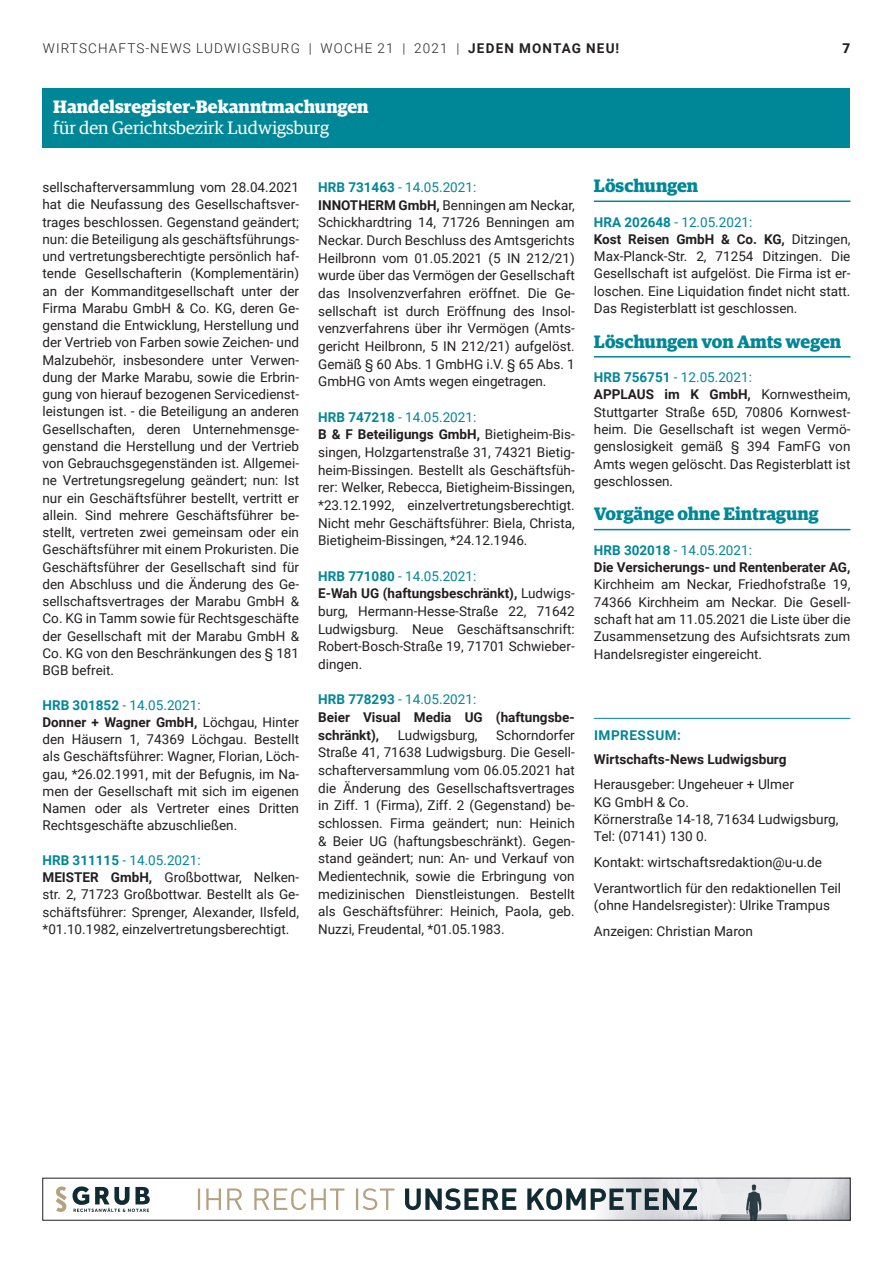
<style>
.page{position:relative;width:893px;height:1263px;background:#fff}
.page>*{position:absolute;margin:0;border:0;box-sizing:border-box;transform-origin:0 0}
.Rubrik_grauer_Balken{font:700 18px "Guardian Egyp";color:#008797}
.Grundtext{font:700 18px "Guardian Egyp";color:#fff}
.Grundtext-2{font:18px "Guardian Egyp";color:#fff}
.Grundtext-3{font:13.5px/17.2px "Roboto";color:#231f20;text-align:justify}
.HRA-HRB{font:13.5px "Roboto";color:#008797}
.Grundtext-4{font:700 13.5px/17.7px "Roboto";color:#231f20}
.Grundtext-5{font:300 13.5px "Roboto";letter-spacing:.085em;color:#231f20}
.Grundtext-6{font:700 13.5px "Roboto";letter-spacing:.035em;color:#008797}
.Grundtext-7{font:900 13.5px "Roboto";color:#231f20}
.s1{font-weight:700}
</style>
<div class="page">
<div style="left:43px;top:88px;width:807px;height:60px;background:#008797"></div>
<hr style="left:594px;top:201px;width:256px;height:1px;background:#008797">
<hr style="left:594px;top:356px;width:256px;height:2px;background:#008797">
<hr style="left:594px;top:529px;width:256px;height:1px;background:#008797">
<hr style="left:594px;top:718px;width:256px;height:1px;background:#008797">
<img style="left:602px;top:1180px;width:246px;height:38px">
<svg style="left:405px;top:1188px;width:292px;height:22px"></svg>
<svg style="left:198px;top:1188px;width:196px;height:22px"></svg>
<svg style="left:56px;top:1186px;width:11px;height:26px"></svg>
<svg style="left:73px;top:1186px;width:77px;height:26px"></svg>
<p class="Grundtext-5" style="left:43px;top:38px;width:578px">WIRTSCHAFTS-NEWS LUDWIGSBURG | WOCHE 21 | 2021 | <span class="s1">JEDEN MONTAG NEU!</span></p>
<p class="Grundtext-7" style="left:842px;top:38px;width:9px">7</p>
<p class="Grundtext" style="left:53px;top:93px;width:317px">Handelsregister-Bekanntmachungen</p>
<p class="Grundtext-2" style="left:53px;top:116px;width:277px">für den Gerichtsbezirk Ludwigsburg</p>
<p class="Grundtext-3" style="left:43px;top:178px;width:258px">sellschafterversammlung vom 28.04.2021 hat die Neufassung des Gesellschaftsver&shy;trages beschlossen. Gegenstand geändert; nun: die Beteiligung als geschäftsführungs&shy;und vertretungsberechtigte persönlich haf&shy;tende Gesellschafterin (Komplementärin) an der Kommanditgesellschaft unter der Firma Marabu GmbH &amp; Co. KG, deren Ge&shy;genstand die Entwicklung, Herstellung und der Vertrieb von Farben sowie Zeichen- und Malzubehör, insbesondere unter Verwen&shy;dung der Marke Marabu, sowie die Erbrin&shy;gung von hierauf bezogenen Servicedienst&shy;leistungen ist. - die Beteiligung an anderen Gesellschaften, deren Unternehmensge&shy;genstand die Herstellung und der Vertrieb von Gebrauchsgegenständen ist. Allgemei&shy;ne Vertretungsregelung geändert; nun: Ist nur ein Geschäftsführer bestellt, vertritt er allein. Sind mehrere Geschäftsführer be&shy;stellt, vertreten zwei gemeinsam oder ein Geschäftsführer mit einem Prokuristen. Die Geschäftsführer der Gesellschaft sind für den Abschluss und die Änderung des Ge&shy;sellschaftsvertrages der Marabu GmbH &amp; Co. KG in Tamm sowie für Rechtsgeschäfte der Gesellschaft mit der Marabu GmbH &amp; Co. KG von den Beschränkungen des § 181<br>BGB befreit.</p>
<p class="HRA-HRB" style="left:43px;top:695px;width:160px"><span class="s1">HRB 301852</span> - 14.05.2021:</p>
<p class="Grundtext-3" style="left:43px;top:713px;width:258px"><span class="s1">Donner + Wagner GmbH,</span> Löchgau, Hinter den Häusern 1, 74369 Löchgau. Bestellt als Geschäftsführer: Wagner, Florian, Löch&shy;gau, *26.02.1991, mit der Befugnis, im Na&shy;men der Gesellschaft mit sich im eigenen Namen oder als Vertreter eines Dritten Rechtsgeschäfte abzuschließen.</p>
<p class="HRA-HRB" style="left:43px;top:850px;width:160px"><span class="s1">HRB 311115</span> - 14.05.2021:</p>
<p class="Grundtext-3" style="left:43px;top:868px;width:258px"><span class="s1">MEISTER GmbH,</span> Großbottwar, Nelken&shy;str. 2, 71723 Großbottwar. Bestellt als Ge&shy;schäftsführer: Sprenger, Alexander, Ilsfeld, *01.10.1982, einzelvertretungsberechtigt.</p>
<p class="HRA-HRB" style="left:318px;top:178px;width:160px"><span class="s1">HRB 731463</span> - 14.05.2021:</p>
<p class="Grundtext-3" style="left:318px;top:196px;width:258px;line-height:17.7px"><span class="s1">INNOTHERM GmbH,</span> Benningen am Neckar, Schickhardtring 14, 71726 Benningen am Neckar. Durch Beschluss des Amtsgerichts Heilbronn vom 01.05.2021 (5 IN 212/21) wurde über das Vermögen der Gesellschaft das Insolvenzverfahren eröffnet. Die Ge&shy;sellschaft ist durch Eröffnung des Insol&shy;venzverfahrens über ihr Vermögen (Amts&shy;gericht Heilbronn, 5 IN 212/21) aufgelöst.<br>Gemäß § 60 Abs. 1 GmbHG i.V. § 65 Abs. 1<br>GmbHG von Amts wegen eingetragen.</p>
<p class="HRA-HRB" style="left:318px;top:407px;width:160px"><span class="s1">HRB 747218</span> - 14.05.2021:</p>
<p class="Grundtext-3" style="left:318px;top:425px;width:258px;line-height:17.7px"><span class="s1">B &amp; F Beteiligungs GmbH,</span> Bietigheim-Bis&shy;singen, Holzgartenstraße 31, 74321 Bietig&shy;heim-Bissingen. Bestellt als Geschäftsfüh&shy;rer: Welker, Rebecca, Bietigheim-Bissingen, *23.12.1992, einzelvertretungsberechtigt.<br>Nicht mehr Geschäftsführer: Biela, Christa, Bietigheim-Bissingen, *24.12.1946.</p>
<p class="HRA-HRB" style="left:318px;top:566px;width:160px"><span class="s1">HRB 771080</span> - 14.05.2021:</p>
<p class="Grundtext-3" style="left:318px;top:584px;width:258px;line-height:17.7px"><span class="s1">E-Wah UG (haftungsbeschränkt),</span> Ludwigs&shy;burg, Hermann-Hesse-Straße 22, 71642<br>Ludwigsburg. Neue Geschäftsanschrift:<br>Robert-Bosch-Straße 19, 71701 Schwieber&shy;dingen.</p>
<p class="HRA-HRB" style="left:318px;top:690px;width:160px"><span class="s1">HRB 778293</span> - 14.05.2021:</p>
<p class="Grundtext-4" style="left:318px;top:708px;width:258px">Beier Visual Media UG (haftungsbe&shy;schränkt),</p>
<p class="Grundtext-3" style="left:318px;top:725px;width:258px;line-height:17.7px;text-indent:178px">Schorndorfer Straße 41, 71638 Ludwigsburg. Die Gesell&shy;schafterversammlung vom 06.05.2021 hat die Änderung des Gesellschaftsvertrages in Ziff. 1 (Firma), Ziff. 2 (Gegenstand) be&shy;schlossen. Firma geändert; nun: Heinich &amp; Beier UG (haftungsbeschränkt). Gegen&shy;stand geändert; nun: An- und Verkauf von Medientechnik, sowie die Erbringung von medizinischen Dienstleistungen. Bestellt als Geschäftsführer: Heinich, Paola, geb.<br>Nuzzi, Freudental, *01.05.1983.</p>
<p class="Grundtext-3" style="left:398px;top:726px;width:81px">Ludwigsburg,</p>
<p class="Rubrik_grauer_Balken" style="left:594px;top:172px;width:106px">Löschungen</p>
<p class="HRA-HRB" style="left:594px;top:212px;width:160px"><span class="s1">HRA 202648</span> - 12.05.2021:</p>
<p class="Grundtext-3" style="left:594px;top:230px;width:258px"><span class="s1">Kost Reisen GmbH &amp; Co. KG,</span> Ditzingen, Max-Planck-Str. 2, 71254 Ditzingen. Die Gesellschaft ist aufgelöst. Die Firma ist er&shy;loschen. Eine Liquidation findet nicht statt.<br>Das Registerblatt ist geschlossen.</p>
<p class="Rubrik_grauer_Balken" style="left:594px;top:327px;width:249px">Löschungen von Amts wegen</p>
<p class="HRA-HRB" style="left:594px;top:368px;width:160px"><span class="s1">HRB 756751</span> - 12.05.2021:</p>
<p class="Grundtext-3" style="left:594px;top:385px;width:258px"><span class="s1">APPLAUS im K GmbH,</span> Kornwestheim, Stuttgarter Straße 65D, 70806 Kornwest&shy;heim. Die Gesellschaft ist wegen Vermö&shy;genslosigkeit gemäß § 394 FamFG von Amts wegen gelöscht. Das Registerblatt ist geschlossen.</p>
<p class="Rubrik_grauer_Balken" style="left:594px;top:500px;width:226px">Vorgänge ohne Eintragung</p>
<p class="HRA-HRB" style="left:594px;top:541px;width:160px"><span class="s1">HRB 302018</span> - 14.05.2021:</p>
<p class="Grundtext-3" style="left:594px;top:558px;width:258px"><span class="s1">Die Versicherungs- und Rentenberater AG, </span>Kirchheim am Neckar, Friedhofstraße 19, 74366 Kirchheim am Neckar. Die Gesell&shy;schaft hat am 11.05.2021 die Liste über die Zusammensetzung des Aufsichtsrats zum Handelsregister eingereicht.</p>
<p class="Grundtext-6" style="left:594px;top:726px;width:88px">IMPRESSUM:</p>
<p class="Grundtext-4" style="left:594px;top:749px;width:194px">Wirtschafts-News Ludwigsburg</p>
<p class="Grundtext-3" style="left:594px;top:775px;width:246px;text-align:left">Herausgeber: Ungeheuer + Ulmer<br>KG GmbH &amp; Co.<br>Körnerstraße 14-18, 71634 Ludwigsburg,<br>Tel: (07141) 130 0.</p>
<p class="Grundtext-3" style="left:594px;top:853px;width:230px">Kontakt: wirtschaftsredaktion@u-u.de</p>
<p class="Grundtext-3" style="left:594px;top:879px;width:249px">Verantwortlich für den redaktionellen Teil (ohne Handelsregister): Ulrike Trampus</p>
<p class="Grundtext-3" style="left:594px;top:922px;width:161px">Anzeigen: Christian Maron</p>
</div>
